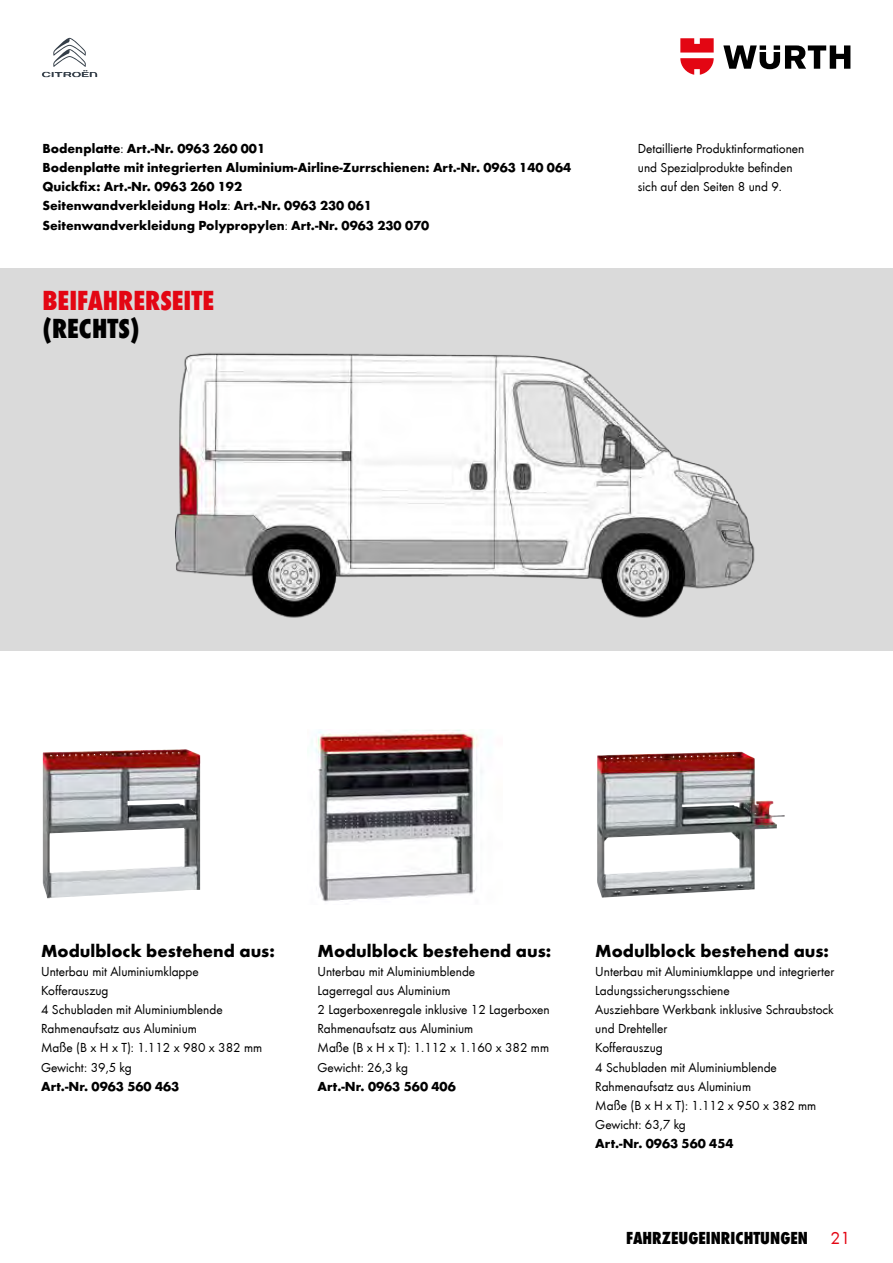
<style>
.page{position:relative;width:893px;height:1263px;background:#fff}
.page>*{position:absolute;margin:0;border:0;box-sizing:border-box;transform-origin:0 0}
.t1{font:800 condensed 28.5px "Wuerth";color:#e30613}
.t2{font:800 condensed 28.5px "Wuerth";color:#000}
.t3{font:700 18px "Wuerth";color:#000}
.t4{font:800 condensed 18px "Wuerth";color:#000}
.t5{font:18px "Wuerth";color:#e30613}
.t6{font:13.5px/19.2px "Wuerth";color:#000}
.t7{font:700 13.5px/19.2px "Wuerth";color:#000}
.s1{font-weight:400}
</style>
<div class="page">
<svg style="left:723px;top:45px;width:127px;height:24px"></svg>
<svg style="left:680px;top:38px;width:34px;height:37px"></svg>
<svg style="left:42px;top:38px;width:55px;height:39px"></svg>
<div style="left:0;top:268px;width:893px;height:383px;background:#dadada"></div>
<img style="left:311px;top:729px;width:171px;height:173px">
<img style="left:42px;top:749px;width:158px;height:149px">
<img style="left:597px;top:752px;width:188px;height:146px">
<img style="left:175px;top:353px;width:580px;height:265px">
<p class="t7" style="left:43px;top:138px;width:530px">Bodenplatte<span class="s1">:</span> Art.-Nr. 0963 260 001<br>Bodenplatte mit integrierten Aluminium-Airline-Zurrschienen: Art.-Nr. 0963 140 064<br>Quickfix: Art.-Nr. 0963 260 192<br>Seitenwandverkleidung Holz<span class="s1">:</span> Art.-Nr. 0963 230 061<br>Seitenwandverkleidung Polypropylen<span class="s1">:</span> Art.-Nr. 0963 230 070</p>
<p class="t6" style="left:638px;top:138px;width:168px">Detaillierte Produktinformationen und Spezialprodukte befinden sich auf den Seiten 8 und 9.</p>
<h1 class="t1" style="left:43px;top:280px;width:173px">BEIFAHRERSEITE</h1>
<h1 class="t2" style="left:43px;top:308px;width:99px">(RECHTS)</h1>
<h2 class="t3" style="left:41px;top:937px;width:235px">Modulblock bestehend aus:</h2>
<p class="t6" style="left:41px;top:961px;width:223px">Unterbau mit Aluminiumklappe<br>Kofferauszug<br>4 Schubladen mit Aluminiumblende<br>Rahmenaufsatz aus Aluminium<br>Maße (B x H x T): 1.112 x 980 x 382 mm<br>Gewicht: 39,5 kg</p>
<p class="t7" style="left:41px;top:1075px;width:140px">Art.-Nr. 0963 560 463</p>
<h2 class="t3" style="left:318px;top:937px;width:235px">Modulblock bestehend aus:</h2>
<p class="t6" style="left:318px;top:961px;width:234px">Unterbau mit Aluminiumblende<br>Lagerregal aus Aluminium<br>2 Lagerboxenregale inklusive 12 Lagerboxen<br>Rahmenaufsatz aus Aluminium<br>Maße (B x H x T): 1.112 x 1.160 x 382 mm<br>Gewicht: 26,3 kg</p>
<p class="t7" style="left:318px;top:1075px;width:140px">Art.-Nr. 0963 560 406</p>
<h2 class="t3" style="left:595px;top:937px;width:235px">Modulblock bestehend aus:</h2>
<p class="t6" style="left:595px;top:961px;width:240px">Unterbau mit Aluminiumklappe und integrierter<br>Ladungssicherungsschiene<br>Ausziehbare Werkbank inklusive Schraubstock und Drehteller<br>Kofferauszug<br>4 Schubladen mit Aluminiumblende<br>Rahmenaufsatz aus Aluminium<br>Maße (B x H x T): 1.112 x 950 x 382 mm<br>Gewicht: 63,7 kg</p>
<p class="t7" style="left:595px;top:1133px;width:140px">Art.-Nr. 0963 560 454</p>
<h2 class="t4" style="left:626px;top:1225px;width:183px">FAHRZEUGEINRICHTUNGEN</h2>
<h2 class="t5" style="left:830px;top:1225px;width:21px">21</h2>
</div>
